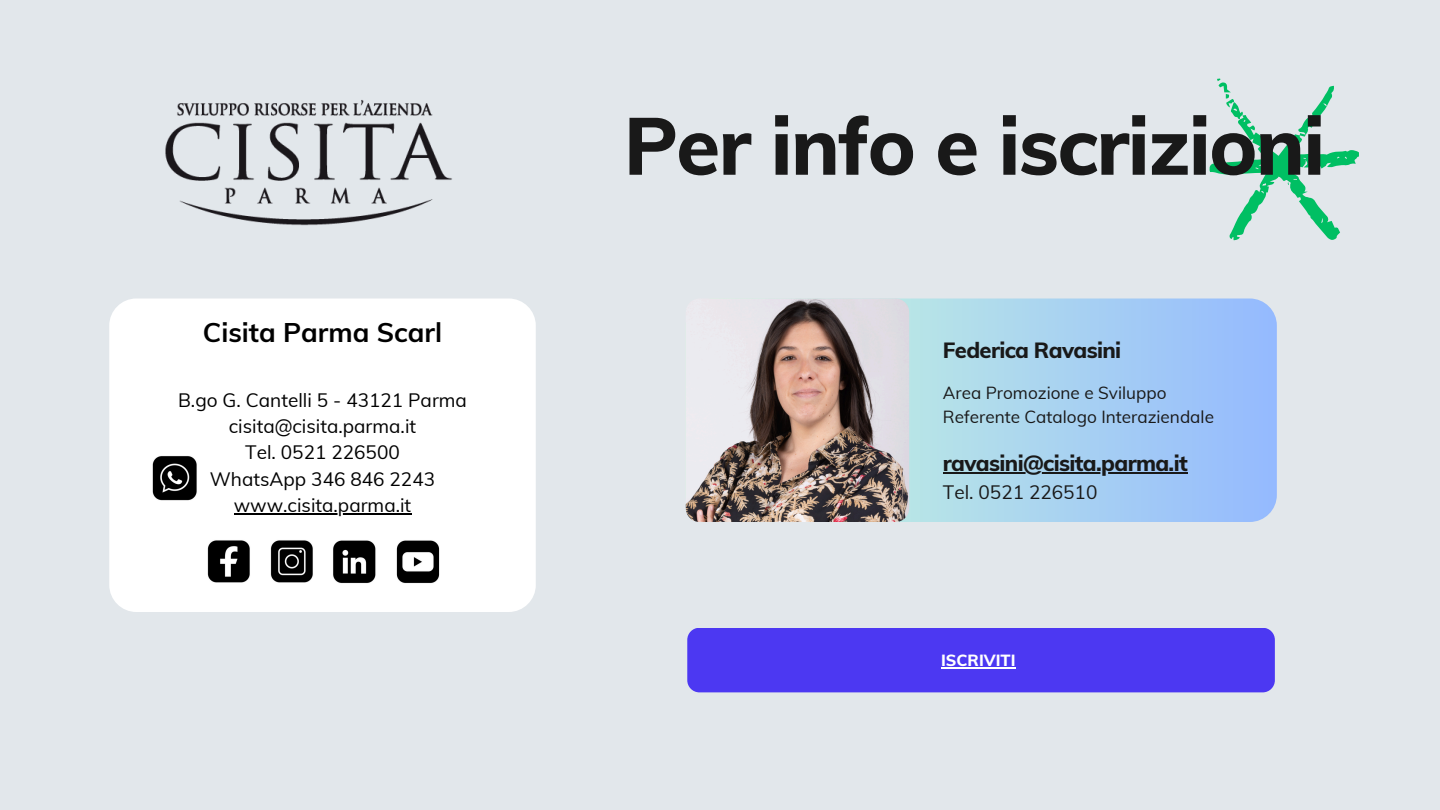
<style>
.page{position:relative;width:1440px;height:810px;background:#e2e7eb}
.page>*{position:absolute;margin:0;border:0;box-sizing:border-box;transform-origin:0 0}
.t1{font:800 80px "Muli";letter-spacing:-.02em;color:#191919}
.t2{font:700 27px "Muli";color:#000}
.t3{font:800 22px "Muli";letter-spacing:-.03em;color:#191919}
.t4{font:19px/26.2px "Muli";color:#000;text-align:center}
.t5{font:19px "Muli";color:#191919}
.t6{font:17.2px/24px "Muli";color:#191919}
.t7{font:800 16.2px "Muli";color:#fff}
</style>
<div class="page">
<svg style="left:686px;top:298px;width:591px;height:224px;background:#a6cff2"></svg>
<img style="left:686px;top:298px;width:223px;height:224px;border-radius:14px">
<div style="left:687px;top:628px;width:588px;height:64px;background:#4c38f2;border-radius:12px"></div>
<hr style="left:941px;top:667px;width:75px;height:2px;background:#fff">
<img style="left:165px;top:100px;width:287px;height:126px">
<div style="left:109px;top:298px;width:426px;height:314px;background:#fff;border-radius:27px"></div>
<img style="left:207px;top:540px;width:233px;height:43px">
<img style="left:152px;top:456px;width:45px;height:45px">
<svg style="left:1209px;top:79px;width:150px;height:162px"></svg>
<hr style="left:943px;top:472px;width:244px;height:2px;background:#191919">
<hr style="left:234px;top:513px;width:177px;height:2px;background:#000">
<h4 class="t2" style="left:203px;top:315px;width:241px">Cisita Parma Scarl</h4>
<h3 class="t4" style="left:178px;top:387px;width:291px">B.go G. Cantelli 5 - 43121 Parma cisita@cisita.parma.it<br>Tel. 0521 226500<br>WhatsApp 346 846 2243</h3>
<h4 class="t4" style="left:234px;top:492px;width:179px">www.cisita.parma.it</h4>
<h3 class="t1" style="left:624px;top:94px;width:703px">Per info e iscrizioni</h3>
<p class="t3" style="left:943px;top:336px;width:180px">Federica Ravasini</p>
<p class="t6" style="left:943px;top:381px;width:273px">Area Promozione e Sviluppo<br>Referente Catalogo Interaziendale</p>
<p class="t3" style="left:943px;top:449px;width:246px">ravasini@cisita.parma.it</p>
<h1 class="t5" style="left:943px;top:480px;width:156px">Tel. 0521 226510</h1>
<h2 class="t7" style="left:941px;top:649px;width:76px">ISCRIVITI</h2>
</div>
